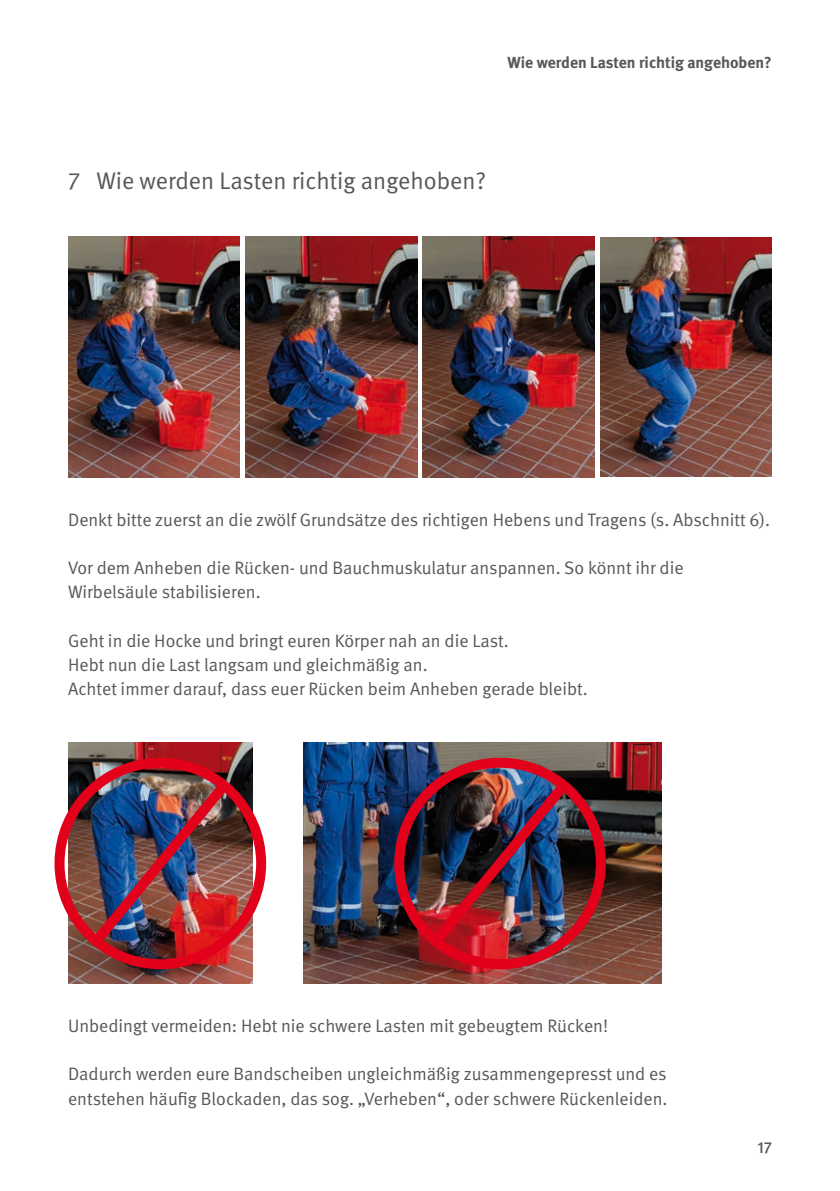
<style>
.page{position:relative;width:840px;height:1191px;background:#fff}
.page>*{position:absolute;margin:0;border:0;box-sizing:border-box;transform-origin:0 0}
.t1{font:24px "DGUV Meta";color:#58585a}
.t2{font:18px/24.2px "DGUV Meta";color:#58585a}
.t3{font:700 16px "DGUV Meta";color:#58585a}
.t4{font:500 16px "DGUV Meta";color:#58585a}
</style>
<div class="page">
<img style="left:68px;top:237px;width:172px;height:241px">
<img style="left:245px;top:237px;width:172px;height:241px">
<img style="left:600px;top:237px;width:171px;height:239px">
<img style="left:68px;top:743px;width:184px;height:241px">
<img style="left:422px;top:237px;width:172px;height:241px">
<img style="left:303px;top:743px;width:357px;height:241px">
<div style="left:54px;top:757px;width:212px;height:212px;border:10px solid #e2001a;border-radius:50%"></div>
<img style="left:81px;top:771px;width:157px;height:186px">
<div style="left:394px;top:757px;width:211px;height:212px;border:10px solid #e2001a;border-radius:50%"></div>
<img style="left:420px;top:771px;width:157px;height:186px">
<p class="t3" style="left:507px;top:53px;width:265px">Wie werden Lasten richtig angehoben?</p>
<h1 class="t1" style="left:68px;top:166px;width:419px">7 Wie werden Lasten richtig angehoben?</h1>
<p class="t2" style="left:68px;top:508px;width:703px">Denkt bitte zuerst an die zwölf Grundsätze des richtigen Hebens und Tragens (s. Abschnitt 6).</p>
<p class="t2" style="left:68px;top:556px;width:616px">Vor dem Anheben die Rücken- und Bauchmuskulatur anspannen. So könnt ihr die<br>Wirbelsäule stabilisieren.</p>
<p class="t2" style="left:68px;top:628px;width:521px">Geht in die Hocke und bringt euren Körper nah an die Last.<br>Hebt nun die Last langsam und gleichmäßig an.<br>Achtet immer darauf, dass euer Rücken beim Anheben gerade bleibt.</p>
<p class="t2" style="left:68px;top:1014px;width:541px">Unbedingt vermeiden: Hebt nie schwere Lasten mit gebeugtem Rücken!</p>
<p class="t2" style="left:68px;top:1062px;width:600px">Dadurch werden eure Bandscheiben ungleichmäßig zusammengepresst und es entstehen häufig Blockaden, das sog. „Verheben“, oder schwere Rückenleiden.</p>
<p class="t4" style="left:756px;top:1137px;width:16px">17</p>
</div>
